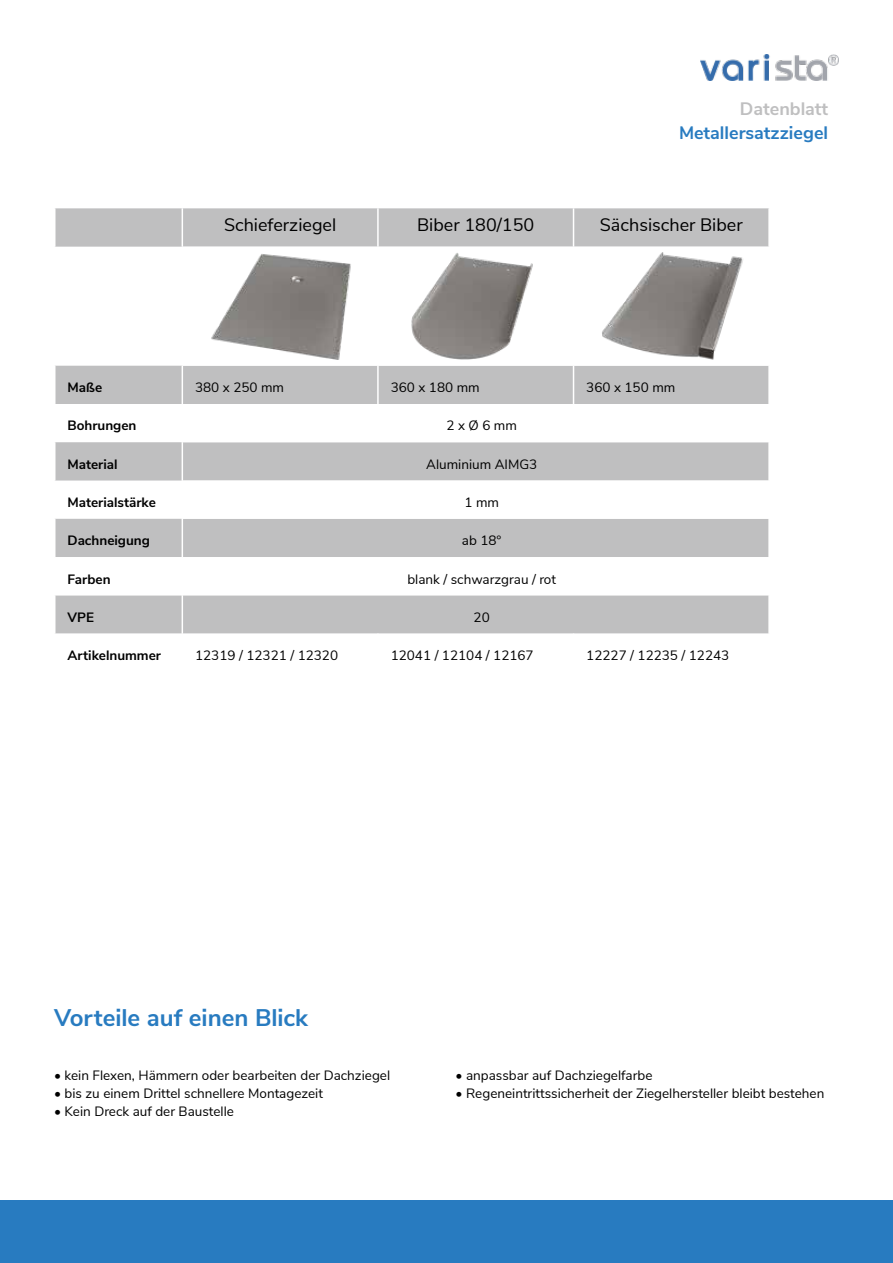
<style>
.page{position:relative;width:893px;height:1263px;background:#fff}
.page>*{position:absolute;margin:0;border:0;box-sizing:border-box;transform-origin:0 0}
.t1{font:700 24px "Nunito Sans";color:#287bc0}
.t2{font:18px "Nunito Sans";color:#000}
.t3{font:700 18px "Nunito Sans";color:#287bc0}
.t4{font:700 18px "Nunito Sans";color:#bfbfc0}
.t5{font:13.5px "Nunito Sans";color:#000}
.t6{font:700 13.5px "Nunito Sans";color:#000}
</style>
<div class="page">
<div style="left:0;top:1200px;width:893px;height:63px;background:#287bc0"></div>
<img style="left:701px;top:54px;width:138px;height:27px">
<div style="left:183px;top:208px;width:585px;height:39px;background:#bfbfc0"></div>
<svg style="left:55px;top:365px;width:713px;height:269px;fill:#bfbfc0"></svg>
<hr style="left:54px;top:366px;width:2px;height:38px;background:#fff">
<hr style="left:54px;top:442px;width:2px;height:38px;background:#fff">
<hr style="left:54px;top:519px;width:2px;height:38px;background:#fff">
<hr style="left:54px;top:595px;width:2px;height:39px;background:#fff">
<hr style="left:182px;top:366px;width:1px;height:38px;background:#fff">
<hr style="left:377px;top:366px;width:2px;height:38px;background:#fff">
<hr style="left:573px;top:366px;width:1px;height:38px;background:#fff">
<hr style="left:182px;top:404px;width:1px;height:38px;background:#fff">
<hr style="left:182px;top:442px;width:1px;height:38px;background:#fff">
<hr style="left:182px;top:480px;width:1px;height:39px;background:#fff">
<hr style="left:182px;top:519px;width:1px;height:38px;background:#fff">
<hr style="left:182px;top:557px;width:1px;height:38px;background:#fff">
<hr style="left:182px;top:595px;width:1px;height:39px;background:#fff">
<hr style="left:377px;top:208px;width:2px;height:39px;background:#fff">
<hr style="left:573px;top:208px;width:1px;height:39px;background:#fff">
<img style="left:211px;top:254px;width:140px;height:106px">
<img style="left:411px;top:253px;width:122px;height:107px">
<img style="left:602px;top:252px;width:141px;height:108px">
<h2 class="t4" style="left:740px;top:95px;width:90px">Datenblatt</h2>
<h2 class="t3" style="left:679px;top:119px;width:151px">Metallersatzziegel</h2>
<h2 class="t2" style="left:224px;top:211px;width:114px">Schieferziegel</h2>
<h2 class="t2" style="left:417px;top:211px;width:119px">Biber 180/150</h2>
<h2 class="t2" style="left:600px;top:211px;width:144px">Sächsischer Biber</h2>
<p class="t6" style="left:68px;top:378px;width:36px">Maße</p>
<p class="t5" style="left:195px;top:378px;width:91px">380 x 250 mm</p>
<p class="t5" style="left:391px;top:378px;width:91px">360 x 180 mm</p>
<p class="t5" style="left:586px;top:378px;width:91px">360 x 150 mm</p>
<p class="t6" style="left:68px;top:416px;width:70px">Bohrungen</p>
<p class="t5" style="left:446px;top:416px;width:72px">2 x Ø 6 mm</p>
<p class="t6" style="left:68px;top:454px;width:52px">Material</p>
<p class="t5" style="left:426px;top:454px;width:113px">Aluminium AIMG3</p>
<p class="t6" style="left:68px;top:492px;width:90px">Materialstärke</p>
<p class="t5" style="left:464px;top:492px;width:36px">1 mm</p>
<p class="t6" style="left:68px;top:531px;width:84px">Dachneigung</p>
<p class="t5" style="left:462px;top:531px;width:41px">ab 18°</p>
<p class="t6" style="left:68px;top:569px;width:45px">Farben</p>
<p class="t5" style="left:407px;top:569px;width:150px">blank / schwarzgrau / rot</p>
<p class="t6" style="left:68px;top:607px;width:28px">VPE</p>
<p class="t5" style="left:474px;top:607px;width:18px">20</p>
<p class="t6" style="left:68px;top:645px;width:95px">Artikelnummer</p>
<p class="t5" style="left:195px;top:645px;width:145px">12319 / 12321 / 12320</p>
<p class="t5" style="left:391px;top:645px;width:145px">12041 / 12104 / 12167</p>
<p class="t5" style="left:586px;top:645px;width:145px">12227 / 12235 / 12243</p>
<h1 class="t1" style="left:54px;top:1000px;width:256px">Vorteile auf einen Blick</h1>
<p class="t5" style="left:54px;top:1065px;width:338px">• kein Flexen, Hämmern oder bearbeiten der Dachziegel</p>
<p class="t5" style="left:54px;top:1083px;width:270px">• bis zu einem Drittel schnellere Montagezeit</p>
<p class="t5" style="left:54px;top:1101px;width:181px">• Kein Dreck auf der Baustelle</p>
<p class="t5" style="left:455px;top:1065px;width:198px">• anpassbar auf Dachziegelfarbe</p>
<p class="t5" style="left:455px;top:1083px;width:370px">• Regeneintrittssicherheit der Ziegelhersteller bleibt bestehen</p>
</div>
